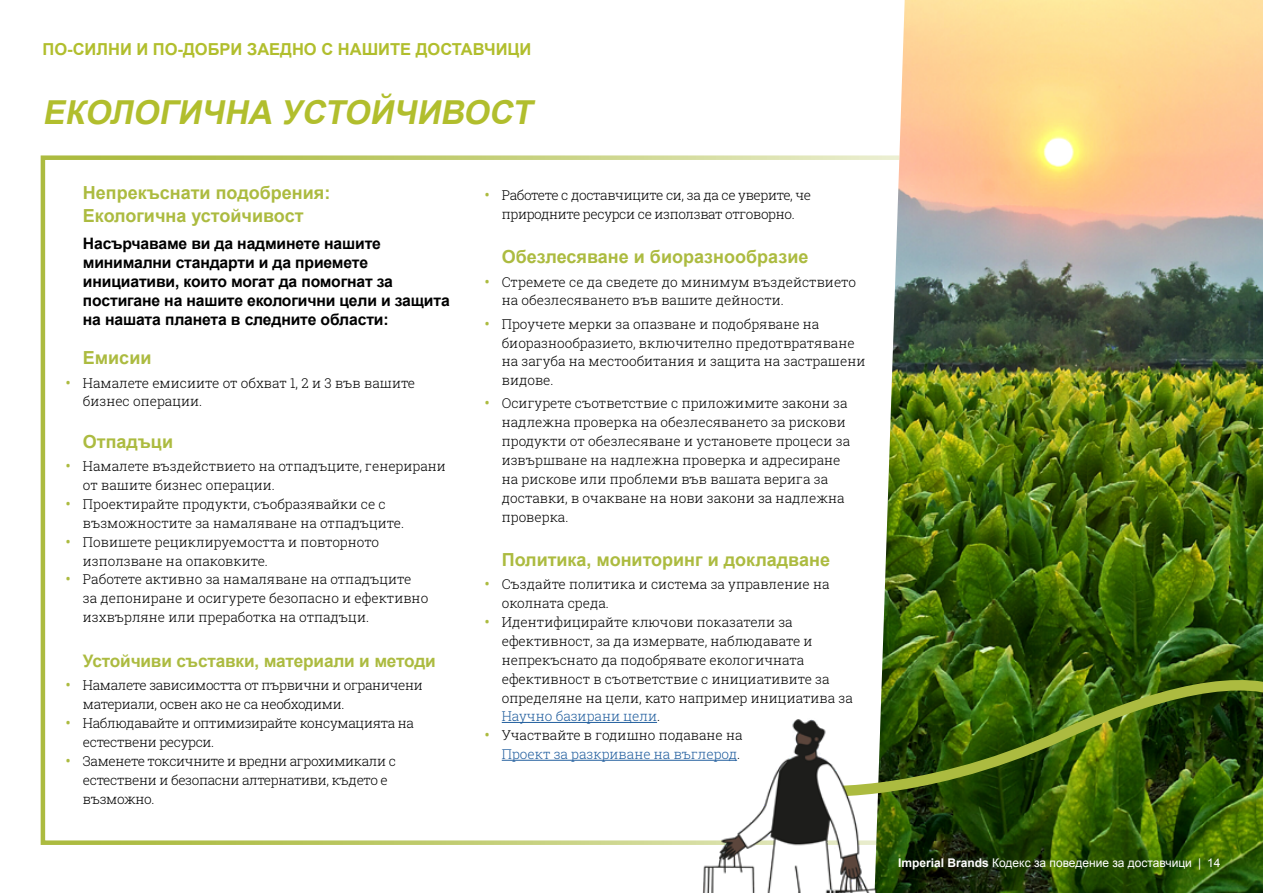
<style>
.page{position:relative;width:1263px;height:893px;background:#fff}
.page>*{position:absolute;margin:0;border:0;box-sizing:border-box;transform-origin:0 0}
.t1{font:italic 700 33px "Arial";color:#b1be2d}
.t2{font:700 18px/22.5px "Arial";color:#acbb40}
.t3{font:700 17.25px "Arial";letter-spacing:-.01em;color:#acbb40}
.t4{font:700 16.5px "Arial";color:#b1be2d}
.t5{font:700 15.75px/18.9px "Arial";letter-spacing:-.01em;color:#000}
.t6{font:300 13.5px/18.9px "Roboto Slab";color:#000}
.t7{font:300 13.5px/18.9px "Roboto Slab";letter-spacing:-.025em;color:#000}
.t8{font:12px "Arial";color:#fff}
.s1{font-weight:700;color:#acbb40}
.s2{color:#215e9e}
.s3{font-weight:700}
</style>
<div class="page">
<img style="left:874px;top:0;width:389px;height:893px">
<hr style="left:502px;top:722px;width:155px;height:1px;background:#215e9e">
<hr style="left:502px;top:760px;width:235px;height:1px;background:#215e9e">
<svg style="left:874px;top:669px;width:389px;height:167px;background:#36590b"></svg>
<img style="left:702px;top:719px;width:179px;height:174px">
<p class="t4" style="left:43px;top:38px;width:490px">ПО-СИЛНИ И ПО-ДОБРИ ЗАЕДНО С НАШИТЕ ДОСТАВЧИЦИ</p>
<h1 class="t1" style="left:43px;top:90px;width:499px">ЕКОЛОГИЧНА УСТОЙЧИВОСТ</h1>
<h2 class="t2" style="left:83px;top:182px;width:249px">Непрекъснати подобрения:<br>Екологична устойчивост</h2>
<p class="t5" style="left:83px;top:235px;width:368px">Насърчаваме ви да надминете нашите минимални стандарти и да приемете инициативи, които могат да помогнат за постигане на нашите екологични цели и защита на нашата планета в следните области:</p>
<h2 class="t2" style="left:83px;top:347px;width:70px">Емисии</h2>
<p class="t6" style="left:83px;top:373px;width:334px;text-indent:-17px"><span class="s1">•</span> Намалете емисиите от обхват 1, 2 и 3 във вашите бизнес операции.</p>
<h2 class="t2" style="left:83px;top:431px;width:92px">Отпадъци</h2>
<p class="t6" style="left:83px;top:456px;width:365px;text-indent:-17px"><span class="s1">•</span> Намалете въздействието на отпадъците, генерирани от вашите бизнес операции.</p>
<p class="t6" style="left:83px;top:494px;width:323px;text-indent:-17px"><span class="s1">•</span> Проектирайте продукти, съобразявайки се с възможностите за намаляване на отпадъците.</p>
<p class="t6" style="left:83px;top:532px;width:298px;text-indent:-17px"><span class="s1">•</span> Повишете рециклируемостта и повторното използване на опаковките.</p>
<p class="t6" style="left:83px;top:570px;width:347px;text-indent:-17px"><span class="s1">•</span> Работете активно за намаляване на отпадъците за депониране и осигурете безопасно и ефективно изхвърляне или преработка на отпадъци.</p>
<p class="t3" style="left:83px;top:650px;width:354px">Устойчиви съставки, материали и методи</p>
<p class="t7" style="left:83px;top:676px;width:341px;text-indent:-17px"><span class="s1">•</span> Намалете зависимостта от първични и ограничени материали, освен ако не са необходими.</p>
<p class="t7" style="left:83px;top:713px;width:333px;text-indent:-17px"><span class="s1">•</span> Наблюдавайте и оптимизирайте консумацията на естествени ресурси.</p>
<p class="t7" style="left:83px;top:751px;width:315px;text-indent:-17px"><span class="s1">•</span> Заменете токсичните и вредни агрохимикали с естествени и безопасни алтернативи, където е възможно.</p>
<p class="t7" style="left:485px;top:186px;width:328px;text-align:center"><span class="s1">•</span> Работете с доставчиците си, за да се уверите, че природните ресурси се използват отговорно.</p>
<h2 class="t2" style="left:502px;top:246px;width:308px">Обезлесяване и биоразнообразие</h2>
<p class="t6" style="left:502px;top:272px;width:356px;text-indent:-17px"><span class="s1">•</span> Стремете се да сведете до минимум въздействието на обезлесяването във вашите дейности.</p>
<p class="t6" style="left:502px;top:314px;width:365px;text-indent:-17px"><span class="s1">•</span> Проучете мерки за опазване и подобряване на биоразнообразието, включително предотвратяване на загуба на местообитания и защита на застрашени видове.</p>
<p class="t6" style="left:502px;top:394px;width:350px;text-indent:-17px"><span class="s1">•</span> Осигурете съответствие с приложимите закони за надлежна проверка на обезлесяването за рискови продукти от обезлесяване и установете процеси за извършване на надлежна проверка и адресиране на рискове или проблеми във вашата верига за доставки, в очакване на нови закони за надлежна проверка.</p>
<h2 class="t2" style="left:502px;top:549px;width:330px">Политика, мониторинг и докладване</h2>
<p class="t6" style="left:502px;top:574px;width:329px;text-indent:-17px"><span class="s1">•</span> Създайте политика и система за управление на околната среда.</p>
<p class="t6" style="left:502px;top:612px;width:353px;text-indent:-17px"><span class="s1">•</span> Идентифицирайте ключови показатели за ефективност, за да измервате, наблюдавате и непрекъснато да подобрявате екологичната ефективност в съответствие с инициативите за определяне на цели, като например инициатива за <span class="s2">Научно базирани цели</span>.</p>
<p class="t6" style="left:485px;top:726px;width:259px;text-align:right"><span class="s1">•</span> Участвайте в годишно подаване на<br><span class="s2">Проект за разкриване на въглерод</span>.</p>
<p class="t8" style="left:898px;top:855px;width:324px"><span class="s3">Imperial Brands</span> Кодекс за поведение за доставчици | 14</p>
</div>
